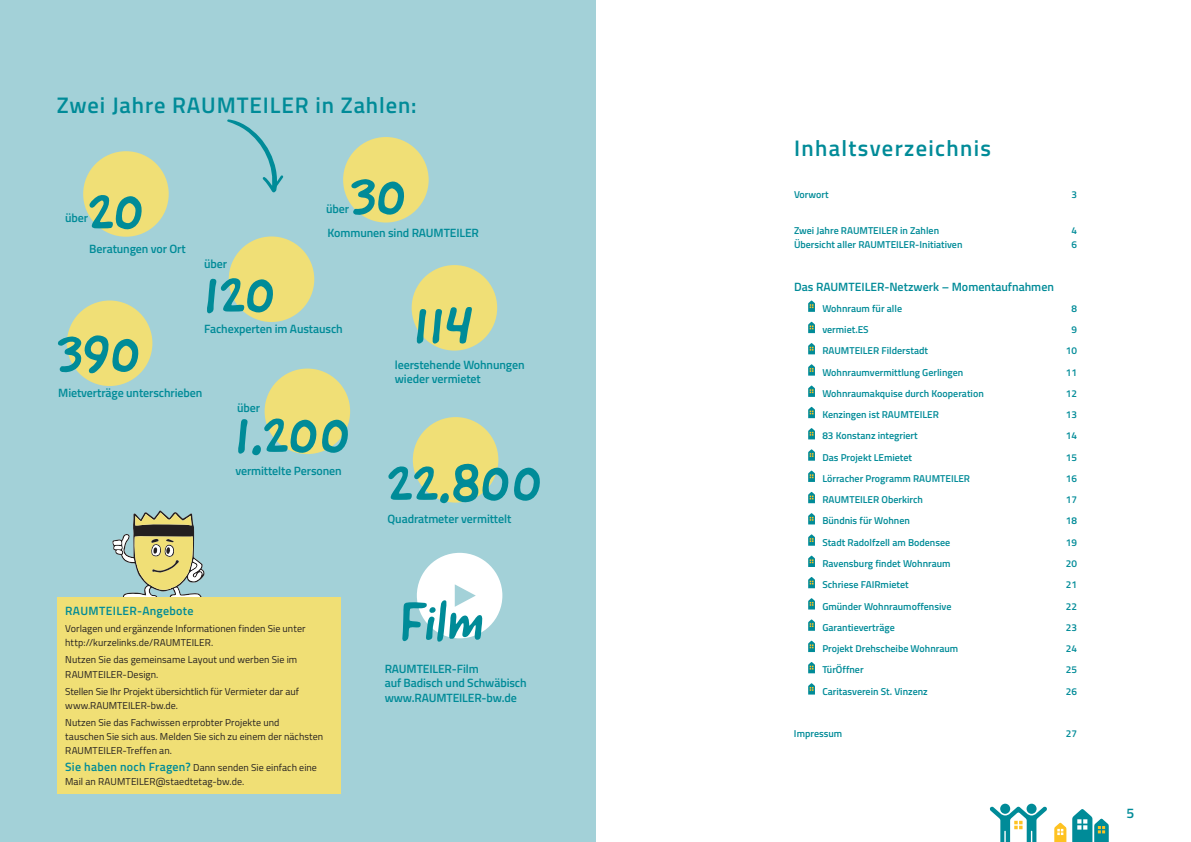
<style>
.page{position:relative;width:1191px;height:842px;background:#fff}
.page>*{position:absolute;margin:0;border:0;box-sizing:border-box;transform-origin:0 0}
.t1{font:55px "Good Dog New";color:#008b98}
.t2{font:600 22.5px "Titillium";letter-spacing:.04em;color:#008b98}
.t3{font:600 22.5px "Titillium";letter-spacing:.06em;color:#008b98}
.t4{font:600 14px "Titillium";color:#008b98}
.t5{font:600 12px/14.2px "Titillium";letter-spacing:-.01em;color:#008b98}
.t6{font:600 12px "Titillium";letter-spacing:.025em;color:#008b98}
.t7{font:600 10px "Titillium";color:#008b98}
.t8{font:10px/14.2px "Titillium";letter-spacing:.005em;color:#231f20}
.s1{font-weight:600;font-size:12px;color:#008b98}
</style>
<div class="page">
<svg style="left:1072px;top:809px;width:36px;height:33px"></svg>
<svg style="left:1054px;top:823px;width:12px;height:19px"></svg>
<svg style="left:989px;top:804px;width:58px;height:38px"></svg>
<div style="left:0;top:0;width:595px;height:842px;background:#a3d1d8"></div>
<div style="left:417px;top:553px;width:85px;height:85px;background:#fff;border-radius:50%"></div>
<svg style="left:455px;top:584px;width:21px;height:23px"></svg>
<div style="left:411px;top:265px;width:86px;height:86px;background:#f0df76;border-radius:50%"></div>
<div style="left:83px;top:151px;width:86px;height:86px;background:#f0df76;border-radius:50%"></div>
<div style="left:343px;top:137px;width:86px;height:86px;background:#f0df76;border-radius:50%"></div>
<div style="left:229px;top:236px;width:85px;height:86px;background:#f0df76;border-radius:50%"></div>
<div style="left:67px;top:300px;width:85px;height:86px;background:#f0df76;border-radius:50%"></div>
<div style="left:413px;top:417px;width:85px;height:86px;background:#f0df76;border-radius:50%"></div>
<div style="left:265px;top:369px;width:85px;height:85px;background:#f0df76;border-radius:50%"></div>
<svg style="left:227px;top:119px;width:56px;height:74px"></svg>
<svg style="left:808px;top:300px;width:7px;height:12px"></svg>
<svg style="left:808px;top:322px;width:7px;height:11px"></svg>
<svg style="left:808px;top:343px;width:7px;height:11px"></svg>
<svg style="left:808px;top:364px;width:7px;height:12px"></svg>
<svg style="left:808px;top:386px;width:7px;height:11px"></svg>
<svg style="left:808px;top:407px;width:7px;height:11px"></svg>
<svg style="left:808px;top:428px;width:7px;height:11px"></svg>
<svg style="left:808px;top:449px;width:7px;height:12px"></svg>
<svg style="left:808px;top:471px;width:7px;height:11px"></svg>
<svg style="left:808px;top:492px;width:7px;height:11px"></svg>
<svg style="left:808px;top:513px;width:7px;height:11px"></svg>
<svg style="left:808px;top:534px;width:7px;height:12px"></svg>
<svg style="left:808px;top:556px;width:7px;height:11px"></svg>
<svg style="left:808px;top:577px;width:7px;height:11px"></svg>
<svg style="left:808px;top:598px;width:7px;height:11px"></svg>
<svg style="left:808px;top:619px;width:7px;height:12px"></svg>
<svg style="left:808px;top:641px;width:7px;height:11px"></svg>
<svg style="left:808px;top:662px;width:7px;height:11px"></svg>
<svg style="left:808px;top:683px;width:7px;height:11px"></svg>
<svg style="left:112px;top:510px;width:93px;height:88px"></svg>
<div style="left:57px;top:598px;width:283px;height:196px;background:#f0df75"></div>
<h2 class="t2" style="left:57px;top:89px;width:361px">Zwei Jahre RAUMTEILER in Zahlen:</h2>
<h1 class="t1" style="left:89px;top:176px;width:59px">20</h1>
<p class="t5" style="left:89px;top:241px;width:98px">Beratungen vor Ort</p>
<p class="t5" style="left:65px;top:210px;width:25px">über</p>
<p class="t5" style="left:204px;top:256px;width:25px">über</p>
<h1 class="t1" style="left:350px;top:161px;width:60px">30</h1>
<p class="t5" style="left:327px;top:225px;width:153px">Kommunen sind RAUMTEILER</p>
<p class="t5" style="left:326px;top:201px;width:25px">über</p>
<h1 class="t1" style="left:204px;top:259px;width:75px">120</h1>
<p class="t5" style="left:204px;top:321px;width:140px">Fachexperten im Austausch</p>
<h1 class="t1" style="left:57px;top:318px;width:87px">390</h1>
<p class="t5" style="left:58px;top:385px;width:146px">Mietverträge unterschrieben</p>
<p class="t5" style="left:237px;top:400px;width:25px">über</p>
<h1 class="t1" style="left:235px;top:399px;width:118px">1.200</h1>
<p class="t5" style="left:235px;top:463px;width:108px">vermittelte Personen</p>
<p class="t6" style="left:65px;top:602px;width:130px">RAUMTEILER-Angebote</p>
<p class="t8" style="left:65px;top:621px;width:242px">Vorlagen und ergänzende Informationen finden Sie unter http://kurzelinks.de/RAUMTEILER.</p>
<p class="t8" style="left:65px;top:652px;width:233px">Nutzen Sie das gemeinsame Layout und werben Sie im<br>RAUMTEILER-Design.</p>
<p class="t8" style="left:65px;top:683px;width:235px">Stellen Sie Ihr Projekt übersichtlich für Vermieter dar auf www.RAUMTEILER-bw.de.</p>
<p class="t8" style="left:65px;top:715px;width:259px">Nutzen Sie das Fachwissen erprobter Projekte und<br>tauschen Sie sich aus. Melden Sie sich zu einem der nächsten<br>RAUMTEILER-Treffen an.</p>
<p class="t8" style="left:65px;top:760px;width:253px"><span class="s1">Sie haben noch Fragen?</span> Dann senden Sie einfach eine<br>Mail an RAUMTEILER@staedtetag-bw.de.</p>
<h1 class="t1" style="left:414px;top:289px;width:61px">114</h1>
<p class="t5" style="left:395px;top:357px;width:131px">leerstehende Wohnungen wieder vermietet</p>
<h1 class="t1" style="left:387px;top:447px;width:158px">22.800</h1>
<p class="t5" style="left:387px;top:511px;width:125px">Quadratmeter vermittelt</p>
<h1 class="t1" style="left:400px;top:586px;width:86px">Film</h1>
<p class="t5" style="left:385px;top:661px;width:143px">RAUMTEILER-Film<br>auf Badisch und Schwäbisch www.RAUMTEILER-bw.de</p>
<h2 class="t3" style="left:794px;top:131px;width:199px">Inhaltsverzeichnis</h2>
<p class="t7" style="left:794px;top:187px;width:36px">Vorwort</p>
<p class="t7" style="left:1071px;top:187px;width:7px">3</p>
<p class="t7" style="left:794px;top:223px;width:147px">Zwei Jahre RAUMTEILER in Zahlen</p>
<p class="t7" style="left:1071px;top:223px;width:7px">4</p>
<p class="t7" style="left:794px;top:237px;width:170px">Übersicht aller RAUMTEILER-Initiativen</p>
<p class="t7" style="left:1071px;top:237px;width:7px">6</p>
<p class="t5" style="left:794px;top:279px;width:261px">Das RAUMTEILER-Netzwerk – Momentaufnahmen</p>
<p class="t7" style="left:822px;top:301px;width:81px">Wohnraum für alle</p>
<p class="t7" style="left:1071px;top:301px;width:7px">8</p>
<p class="t7" style="left:822px;top:322px;width:48px">vermiet.ES</p>
<p class="t7" style="left:1071px;top:322px;width:7px">9</p>
<p class="t7" style="left:822px;top:343px;width:107px">RAUMTEILER Filderstadt</p>
<p class="t7" style="left:1065px;top:343px;width:13px">10</p>
<p class="t7" style="left:822px;top:365px;width:142px">Wohnraumvermittlung Gerlingen</p>
<p class="t7" style="left:1065px;top:365px;width:13px">11</p>
<p class="t7" style="left:822px;top:386px;width:163px">Wohnraumakquise durch Kooperation</p>
<p class="t7" style="left:1065px;top:386px;width:13px">12</p>
<p class="t7" style="left:822px;top:407px;width:118px">Kenzingen ist RAUMTEILER</p>
<p class="t7" style="left:1065px;top:407px;width:13px">13</p>
<p class="t7" style="left:822px;top:428px;width:97px">83 Konstanz integriert</p>
<p class="t7" style="left:1065px;top:428px;width:13px">14</p>
<p class="t7" style="left:822px;top:450px;width:91px">Das Projekt LEmietet</p>
<p class="t7" style="left:1065px;top:450px;width:13px">15</p>
<p class="t7" style="left:822px;top:471px;width:149px">Lörracher Programm RAUMTEILER</p>
<p class="t7" style="left:1065px;top:471px;width:13px">16</p>
<p class="t7" style="left:822px;top:492px;width:102px">RAUMTEILER Oberkirch</p>
<p class="t7" style="left:1065px;top:492px;width:13px">17</p>
<p class="t7" style="left:822px;top:513px;width:89px">Bündnis für Wohnen</p>
<p class="t7" style="left:1065px;top:513px;width:13px">18</p>
<p class="t7" style="left:822px;top:535px;width:129px">Stadt Radolfzell am Bodensee</p>
<p class="t7" style="left:1065px;top:535px;width:13px">19</p>
<p class="t7" style="left:822px;top:556px;width:130px">Ravensburg findet Wohnraum</p>
<p class="t7" style="left:1065px;top:556px;width:13px">20</p>
<p class="t7" style="left:822px;top:577px;width:88px">Schriese FAIRmietet</p>
<p class="t7" style="left:1065px;top:577px;width:13px">21</p>
<p class="t7" style="left:822px;top:598px;width:131px">Gmünder Wohnraumoffensive</p>
<p class="t7" style="left:1065px;top:598px;width:13px">22</p>
<p class="t7" style="left:822px;top:620px;width:74px">Garantieverträge</p>
<p class="t7" style="left:1065px;top:620px;width:13px">23</p>
<p class="t7" style="left:822px;top:641px;width:137px">Projekt Drehscheibe Wohnraum</p>
<p class="t7" style="left:1065px;top:641px;width:13px">24</p>
<p class="t7" style="left:822px;top:662px;width:43px">TürÖffner</p>
<p class="t7" style="left:1065px;top:662px;width:13px">25</p>
<p class="t7" style="left:822px;top:683px;width:107px">Caritasverein St. Vinzenz</p>
<p class="t7" style="left:1065px;top:683px;width:13px">26</p>
<p class="t7" style="left:794px;top:726px;width:50px">Impressum</p>
<p class="t7" style="left:1065px;top:726px;width:13px">27</p>
<h3 class="t4" style="left:1126px;top:803px;width:9px">5</h3>
</div>
